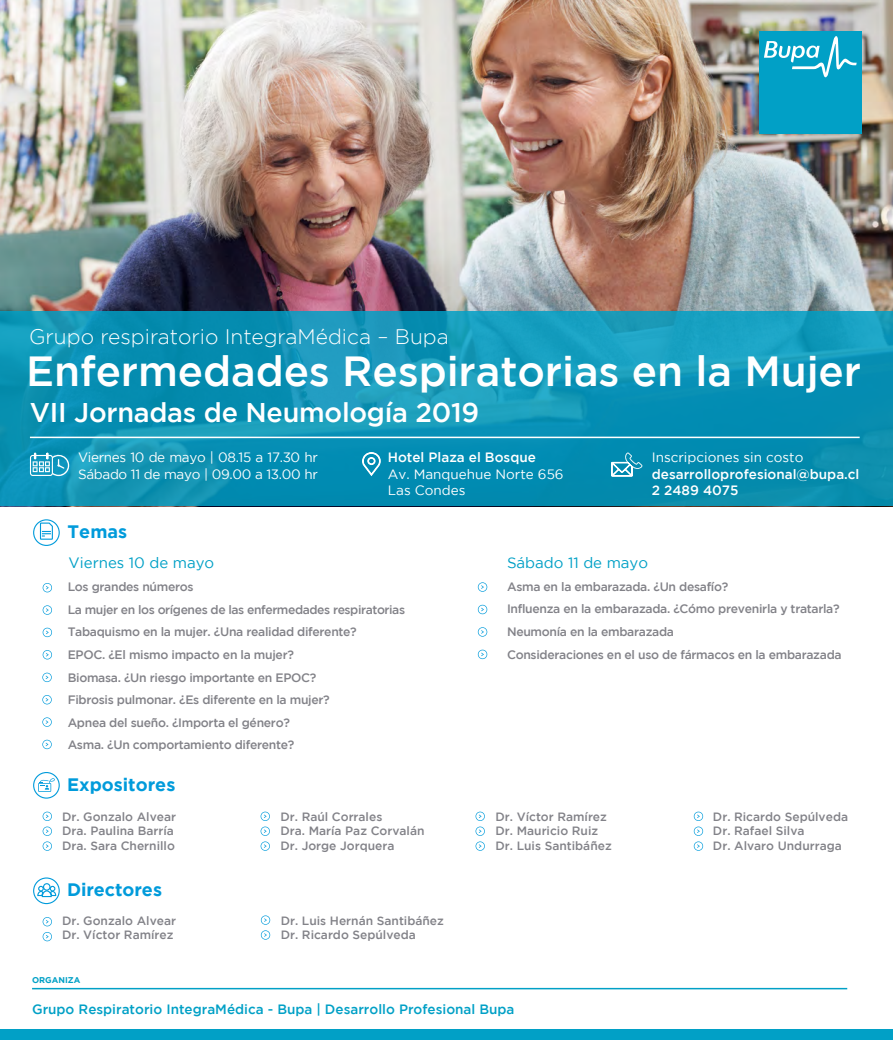
<style>
.page{position:relative;width:893px;height:1040px;background:#fff}
.page>*{position:absolute;margin:0;border:0;box-sizing:border-box;transform-origin:0 0}
.t1{font:500 42px "Gotham";letter-spacing:-.005em;color:#fff}
.t2{font:500 27px "Gotham";letter-spacing:-.01em;color:#fff}
.t3{font:300 21px "Gotham";color:#fff}
.t4{font:700 18px "Gotham";color:#009bdb}
.t5{font:15px "Gotham";color:#01a0c6}
.t6{font:500 13.5px "Gotham";color:#01a0c6}
.t7{font:13.5px/16.2px "Gotham";letter-spacing:-.025em;color:#fff}
.t8{font:500 13.5px/16.2px "Gotham";color:#fff}
.t9{font:13.5px/16.2px "Gotham";color:#fff}
.t10{font:500 12.15px/22.6px "Gotham";letter-spacing:-.025em;color:#828288}
.t11{font:500 12px/14.4px "Gotham";color:#828288}
.t12{font:700 8.4px "Gotham";color:#01a0c6}
</style>
<div class="page">
<img style="left:0;top:0;width:893px;height:311px">
<div style="left:759px;top:31px;width:103px;height:103px;background:#01a0c6"></div>
<svg style="left:764px;top:36px;width:93px;height:41px"></svg>
<div style="left:0;top:1029px;width:893px;height:10px;background:#01a0c6"></div>
<hr style="left:32px;top:987px;width:815px;height:2px;background:#01a0c6">
<svg style="left:43px;top:811px;width:9px;height:24px"></svg>
<svg style="left:261px;top:811px;width:9px;height:24px"></svg>
<svg style="left:475px;top:811px;width:10px;height:24px"></svg>
<svg style="left:694px;top:811px;width:9px;height:24px"></svg>
<div style="left:33px;top:772px;width:27px;height:26px;border:1px solid #009bdb;border-radius:50%"></div>
<svg style="left:38px;top:778px;width:17px;height:13px"></svg>
<svg style="left:39px;top:521px;width:14px;height:19px"></svg>
<svg style="left:478px;top:582px;width:9px;height:9px"></svg>
<svg style="left:478px;top:605px;width:9px;height:9px"></svg>
<svg style="left:478px;top:627px;width:9px;height:9px"></svg>
<svg style="left:478px;top:649px;width:9px;height:10px"></svg>
<svg style="left:43px;top:841px;width:9px;height:9px"></svg>
<svg style="left:261px;top:841px;width:9px;height:9px"></svg>
<svg style="left:476px;top:841px;width:9px;height:9px"></svg>
<svg style="left:43px;top:583px;width:9px;height:9px"></svg>
<svg style="left:43px;top:605px;width:9px;height:9px"></svg>
<svg style="left:43px;top:627px;width:9px;height:10px"></svg>
<svg style="left:43px;top:650px;width:9px;height:9px"></svg>
<svg style="left:42px;top:672px;width:10px;height:10px"></svg>
<svg style="left:42px;top:695px;width:10px;height:9px"></svg>
<svg style="left:42px;top:717px;width:10px;height:9px"></svg>
<svg style="left:42px;top:739px;width:10px;height:10px"></svg>
<div style="left:33px;top:877px;width:27px;height:27px;border:1px solid #009bdb;border-radius:50%"></div>
<div style="left:43px;top:883px;width:8px;height:7px;border:1px solid #009bdb;border-radius:50%"></div>
<svg style="left:37px;top:885px;width:20px;height:12px"></svg>
<svg style="left:43px;top:917px;width:9px;height:9px"></svg>
<svg style="left:43px;top:932px;width:9px;height:9px"></svg>
<svg style="left:261px;top:915px;width:9px;height:9px"></svg>
<svg style="left:261px;top:930px;width:9px;height:9px"></svg>
<svg style="left:0;top:311px;width:893px;height:195px;background:#0c93b5"></svg>
<svg style="left:362px;top:452px;width:19px;height:24px"></svg>
<hr style="left:30px;top:436px;width:830px;height:2px;background:#fff">
<svg style="left:30px;top:452px;width:40px;height:24px"></svg>
<div style="left:33px;top:519px;width:27px;height:27px;border:1px solid #009bdb;border-radius:50%"></div>
<svg style="left:611px;top:452px;width:31px;height:25px"></svg>
<svg style="left:694px;top:841px;width:9px;height:9px"></svg>
<h3 class="t3" style="left:29px;top:325px;width:421px">Grupo respiratorio IntegraMédica – Bupa</h3>
<h1 class="t1" style="left:26px;top:347px;width:837px">Enfermedades Respiratorias en la Mujer</h1>
<h2 class="t2" style="left:30px;top:397px;width:451px">VII Jornadas de Neumología 2019</h2>
<p class="t7" style="left:78px;top:449px;width:241px">Viernes 10 de mayo | 08.15 a 17.30 hr<br>Sábado 11 de mayo | 09.00 a 13.00 hr</p>
<h3 class="t4" style="left:68px;top:520px;width:61px">Temas</h3>
<p class="t8" style="left:388px;top:449px;width:150px">Hotel Plaza el Bosque</p>
<p class="t9" style="left:388px;top:465px;width:177px">Av. Manquehue Norte 656<br>Las Condes</p>
<p class="t9" style="left:652px;top:449px;width:153px">Inscripciones sin costo</p>
<p class="t8" style="left:652px;top:465px;width:209px">desarrolloprofesional@bupa.cl<br>2 2489 4075</p>
<p class="t5" style="left:69px;top:555px;width:147px">Viernes 10 de mayo</p>
<p class="t10" style="left:68px;top:575px;width:339px">Los grandes números<br>La mujer en los orígenes de las enfermedades respiratorias Tabaquismo en la mujer. ¿Una realidad diferente?<br>EPOC. ¿El mismo impacto en la mujer?<br>Biomasa. ¿Un riesgo importante en EPOC?<br>Fibrosis pulmonar. ¿Es diferente en la mujer?<br>Apnea del sueño. ¿Importa el género?<br>Asma. ¿Un comportamiento diferente?</p>
<h3 class="t4" style="left:67px;top:774px;width:110px">Expositores</h3>
<p class="t11" style="left:62px;top:809px;width:116px">Dr. Gonzalo Alvear<br>Dra. Paulina Barría<br>Dra. Sara Chernillo</p>
<p class="t11" style="left:280px;top:809px;width:146px">Dr. Raúl Corrales<br>Dra. María Paz Corvalán<br>Dr. Jorge Jorquera</p>
<h3 class="t4" style="left:67px;top:879px;width:96px">Directores</h3>
<p class="t11" style="left:62px;top:913px;width:116px">Dr. Gonzalo Alvear<br>Dr. Víctor Ramírez</p>
<p class="t11" style="left:281px;top:913px;width:165px">Dr. Luis Hernán Santibáñez<br>Dr. Ricardo Sepúlveda</p>
<p class="t5" style="left:507px;top:554px;width:143px">Sábado 11 de mayo</p>
<p class="t10" style="left:507px;top:575px;width:336px">Asma en la embarazada. ¿Un desafío?<br>Influenza en la embarazada. ¿Cómo prevenirla y tratarla?<br>Neumonía en la embarazada<br>Consideraciones en el uso de fármacos en la embarazada</p>
<p class="t11" style="left:496px;top:809px;width:118px">Dr. Víctor Ramírez<br>Dr. Mauricio Ruiz<br>Dr. Luis Santibáñez</p>
<p class="t11" style="left:713px;top:809px;width:137px">Dr. Ricardo Sepúlveda<br>Dr. Rafael Silva<br>Dr. Alvaro Undurraga</p>
<p class="t12" style="left:32px;top:975px;width:50px">ORGANIZA</p>
<p class="t6" style="left:32px;top:1001px;width:484px">Grupo Respiratorio IntegraMédica - Bupa | Desarrollo Profesional Bupa</p>
</div>
